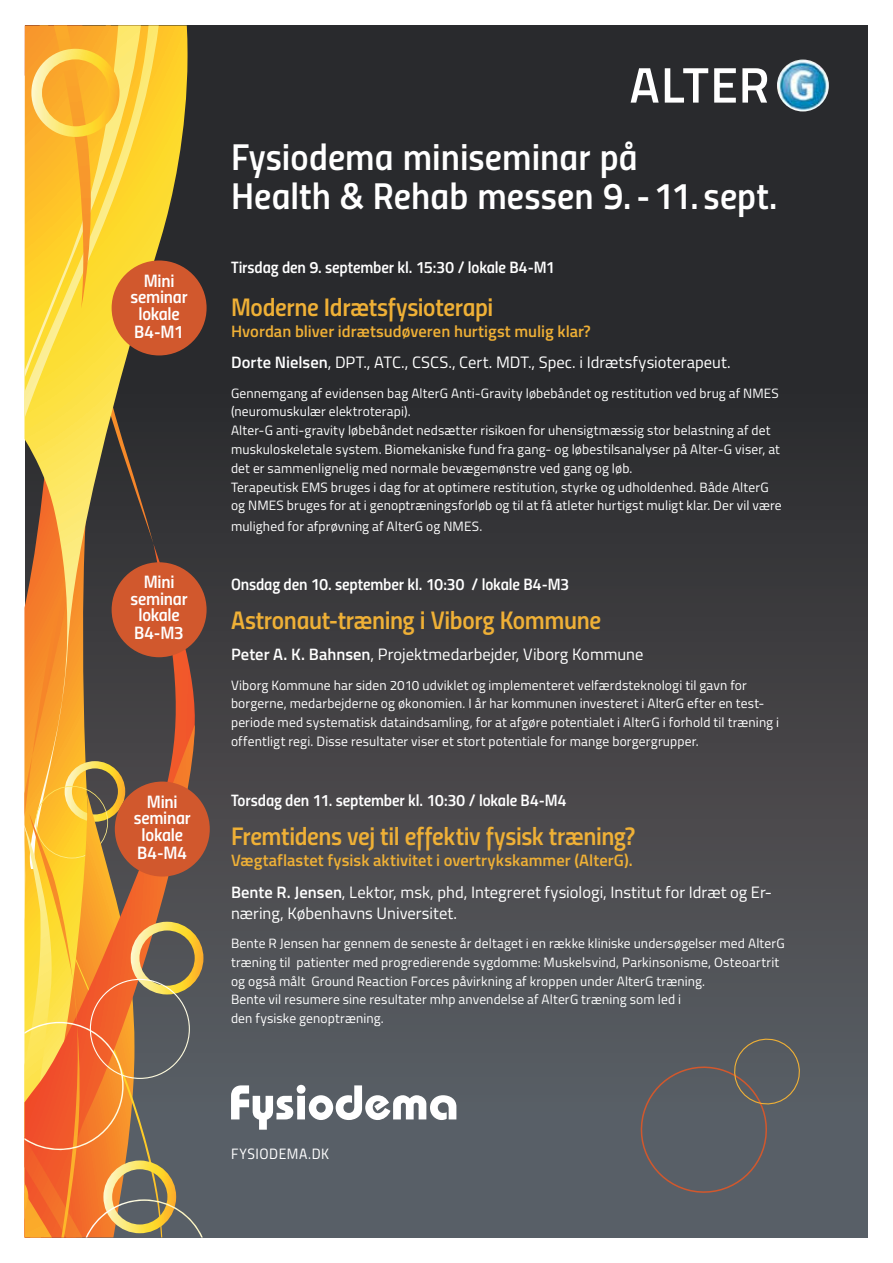
<style>
.page{position:relative;width:893px;height:1263px;background:#fff}
.page>*{position:absolute;margin:0;border:0;box-sizing:border-box;transform-origin:0 0}
.t1{font:600 50.1px "Titillium";letter-spacing:.015em;color:#fff}
.t2{font:37.5px/39px "Titillium Semibold Upright";color:#fff}
.t3{font:25.5px "Titillium Semibold Upright";letter-spacing:-.015em;color:#efb036}
.t4{font:18px/17px "Titillium Semibold Upright";letter-spacing:-.015em;color:#fff;text-align:center}
.t5{font:16.5px/31.5px "Titillium";color:#fff}
.t6{font:16.5px "Titillium Semibold Upright";letter-spacing:-.01em;color:#fff}
.t7{font:15px "Titillium Regular Upright";letter-spacing:.035em;color:#fff}
.t8{font:13.5px/18.8px "Titillium";letter-spacing:.01em;color:#fff}
.s1{font-weight:600;color:#efb036}
.s2{font-weight:600}
</style>
<div class="page">
<div style="left:26px;top:26px;width:841px;height:1211px;background:linear-gradient(to bottom,#1f1e1f,#5d6167)"></div>
<svg style="left:159px;top:26px;width:29px;height:658px;background:#76642e"></svg>
<svg style="left:141px;top:26px;width:18px;height:658px;background:#867534"></svg>
<div style="left:88px;top:544px;width:53px;height:140px;background:#3c3b3e"></div>
<svg style="left:24px;top:26px;width:64px;height:658px;background:#df943c"></svg>
<svg style="left:31px;top:26px;width:122px;height:518px;background:#dab53e"></svg>
<svg style="left:24px;top:684px;width:179px;height:553px;background:#ba8143"></svg>
<svg style="left:231px;top:1085px;width:225px;height:45px"></svg>
<img style="left:777px;top:60px;width:52px;height:51px;border-radius:26px">
<div style="left:112px;top:260px;width:95px;height:95px;background:#d1582d;border-radius:50%"></div>
<div style="left:112px;top:562px;width:95px;height:95px;background:#d1582d;border-radius:50%"></div>
<div style="left:115px;top:781px;width:95px;height:95px;background:#d1582d;border-radius:50%"></div>
<div style="left:633px;top:1034px;width:171px;height:165px;background:#585f67"></div>
<h3 class="t4" style="left:131px;top:271px;width:58px">Mini seminar lokale<br>B4-M1</h3>
<h3 class="t4" style="left:131px;top:573px;width:58px">Mini seminar lokale<br>B4-M3</h3>
<h3 class="t4" style="left:134px;top:792px;width:58px">Mini seminar lokale<br>B4-M4</h3>
<h1 class="t1" style="left:630px;top:47px;width:141px">Alter</h1>
<h2 class="t2" style="left:231px;top:135px;width:548px">Fysiodema miniseminar på<br>Health &amp; Rehab messen 9. - 11. sept.</h2>
<p class="t6" style="left:231px;top:254px;width:326px">Tirsdag den 9. september kl. 15:30 / lokale B4-M1</p>
<h3 class="t3" style="left:231px;top:288px;width:264px">Moderne Idrætsfysioterapi</h3>
<p class="t5" style="left:231px;top:315px;width:501px"><span class="s1">Hvordan bliver idrætsudøveren hurtigst mulig klar?<br></span><span class="s2">Dorte Nielsen</span>, DPT., ATC., CSCS., Cert. MDT., Spec. i Idrætsfysioterapeut.</p>
<p class="t8" style="left:231px;top:383px;width:552px">Gennemgang af evidensen bag AlterG Anti-Gravity løbebåndet og restitution ved brug af NMES (neuromuskulær elektroterapi).<br>Alter-G anti-gravity løbebåndet nedsætter risikoen for uhensigtmæssig stor belastning af det muskuloskeletale system. Biomekaniske fund fra gang- og løbestilsanalyser på Alter-G viser, at det er sammenlignelig med normale bevægemønstre ved gang og løb.<br>Terapeutisk EMS bruges i dag for at optimere restitution, styrke og udholdenhed. Både AlterG og NMES bruges for at i genoptræningsforløb og til at få atleter hurtigst muligt klar. Der vil være</p>
<p class="t8" style="left:231px;top:516px;width:253px">mulighed for afprøvning af AlterG og NMES.</p>
<p class="t6" style="left:231px;top:572px;width:340px">Onsdag den 10. september kl. 10:30 / lokale B4-M3</p>
<h3 class="t3" style="left:231px;top:600px;width:372px">Astronaut-træning i Viborg Kommune</h3>
<p class="t5" style="left:231px;top:638px;width:414px"><span class="s2">Peter A. K. Bahnsen</span>, Projektmedarbejder, Viborg Kommune</p>
<p class="t8" style="left:231px;top:675px;width:550px">Viborg Kommune har siden 2010 udviklet og implementeret velfærdsteknologi til gavn for borgerne, medarbejderne og økonomien. I år har kommunen investeret i AlterG efter en test&shy;periode med systematisk dataindsamling, for at afgøre potentialet i AlterG i forhold til træning i offentligt regi. Disse resultater viser et stort potentiale for mange borgergrupper.</p>
<p class="t6" style="left:231px;top:788px;width:337px">Torsdag den 11. september kl. 10:30 / lokale B4-M4</p>
<h3 class="t3" style="left:231px;top:817px;width:406px">Fremtidens vej til effektiv fysisk træning?</h3>
<p class="t5" style="left:231px;top:844px;width:543px"><span class="s1">Vægtaflastet fysisk aktivitet i overtrykskammer (AlterG).<br></span><span class="s2">Bente R. Jensen</span>, Lektor, msk, phd, Integreret fysiologi, Institut for Idræt og Er-</p>
<p class="t5" style="left:231px;top:896px;width:228px">næring, Københavns Universitet.</p>
<p class="t8" style="left:231px;top:933px;width:555px">Bente R Jensen har gennem de seneste år deltaget i en række kliniske undersøgelser med AlterG træning til patienter med progredierende sygdomme: Muskelsvind, Parkinsonisme, Osteoartrit og også målt Ground Reaction Forces påvirkning af kroppen under AlterG træning.<br>Bente vil resumere sine resultater mhp anvendelse af AlterG træning som led i<br>den fysiske genoptræning.</p>
<p class="t7" style="left:231px;top:1143px;width:99px">FYSIODEMA.DK</p>
</div>
